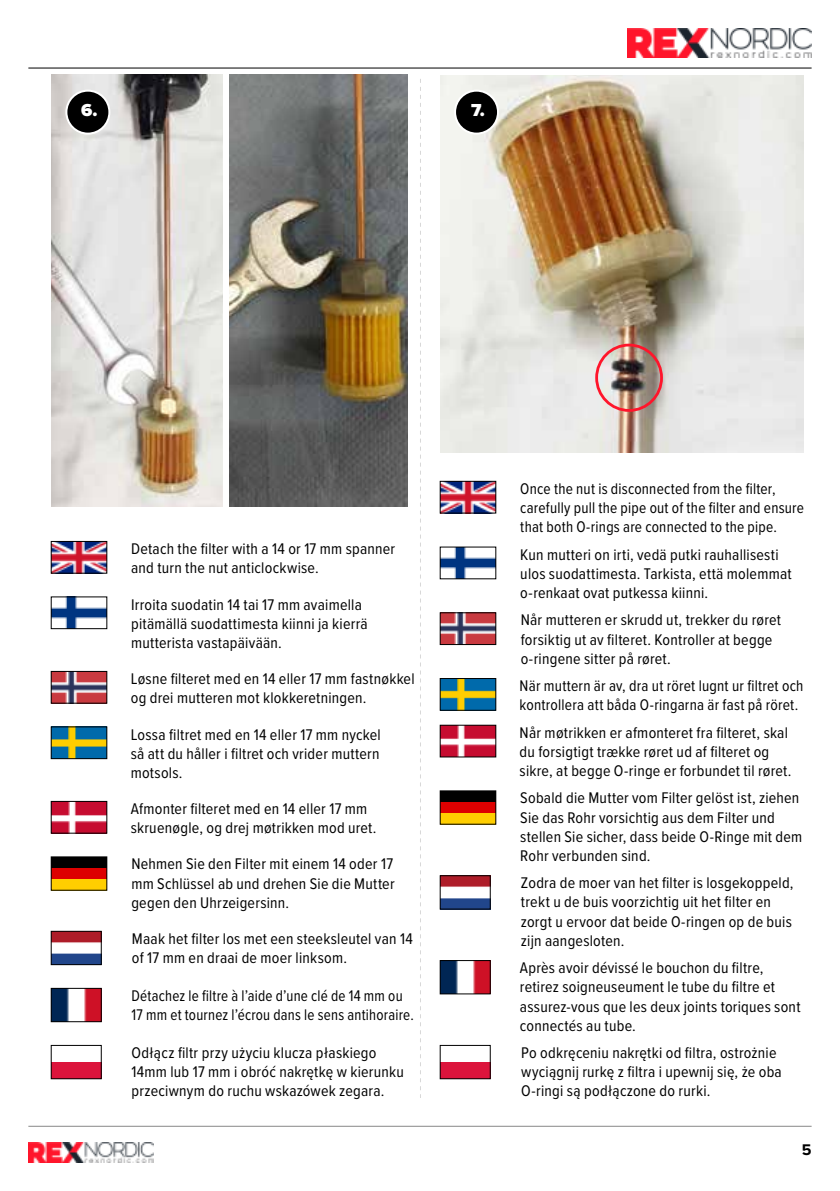
<style>
.page{position:relative;width:840px;height:1191px;background:#fff}
.page>*{position:absolute;margin:0;border:0;box-sizing:border-box;transform-origin:0 0}
.t1{font:900 18px "Proxima Nova";color:#fff}
.t2{font:16px/19.2px "Proxima Nova Cond";letter-spacing:.015em;color:#000}
.t3{font:16px/19.2px "Proxima Nova Cond";letter-spacing:.015em;color:#000;scale:.96 1}
.t4{font:16px/19.2px "Proxima Nova Cond";letter-spacing:.015em;color:#000;scale:.94 1}
.t5{font:700 16px "Proxima Nova";color:#000}
</style>
<div class="page">
<hr style="left:28px;top:1125px;width:783px;height:1px;background:#878787">
<img style="left:28px;top:1142px;width:125px;height:20px">
<hr style="left:28px;top:68px;width:783px;height:1px;background:#000">
<img style="left:627px;top:28px;width:184px;height:30px">
<img style="left:51px;top:74px;width:171px;height:433px">
<img style="left:440px;top:75px;width:363px;height:378px">
<img style="left:53px;top:990px;width:46px;height:30px">
<div style="left:51px;top:988px;width:50px;height:34px;border:1px solid #000"></div>
<img style="left:441px;top:962px;width:47px;height:30px">
<div style="left:439px;top:960px;width:51px;height:34px;border:1px solid #000"></div>
<svg style="left:420px;top:79px;width:1px;height:1019px"></svg>
<div style="left:66px;top:91px;width:43px;height:43px;background:#000;border-radius:50%"></div>
<div style="left:65px;top:90px;width:45px;height:45px;border:2px solid #fff;border-radius:50%"></div>
<img style="left:53px;top:543px;width:52px;height:28px">
<div style="left:51px;top:541px;width:56px;height:32px;border:1px solid #000"></div>
<img style="left:53px;top:598px;width:52px;height:29px">
<div style="left:51px;top:596px;width:56px;height:33px;border:1px solid #000"></div>
<img style="left:53px;top:673px;width:52px;height:28px">
<div style="left:51px;top:671px;width:56px;height:32px;border:1px solid #000"></div>
<img style="left:53px;top:728px;width:52px;height:29px">
<div style="left:51px;top:726px;width:56px;height:33px;border:1px solid #000"></div>
<img style="left:53px;top:803px;width:52px;height:28px">
<div style="left:51px;top:801px;width:56px;height:32px;border:1px solid #000"></div>
<div style="left:51px;top:857px;width:56px;height:33px;background:#000"></div>
<div style="left:51px;top:868px;width:56px;height:22px;background:#d00"></div>
<div style="left:51px;top:879px;width:56px;height:11px;background:#ffce00"></div>
<div style="left:51px;top:856px;width:56px;height:34px;border:1px solid #000"></div>
<img style="left:53px;top:933px;width:46px;height:30px">
<div style="left:51px;top:931px;width:50px;height:34px;border:1px solid #000"></div>
<img style="left:229px;top:74px;width:179px;height:433px">
<div style="left:595px;top:344px;width:67px;height:68px;border:3px solid #ff152b;border-radius:50%"></div>
<div style="left:455px;top:91px;width:42px;height:43px;background:#000;border-radius:50%"></div>
<div style="left:454px;top:90px;width:44px;height:45px;border:2px solid #fff;border-radius:50%"></div>
<img style="left:441px;top:483px;width:53px;height:28px">
<div style="left:439px;top:481px;width:57px;height:32px;border:1px solid #000"></div>
<img style="left:441px;top:549px;width:53px;height:28px">
<img style="left:441px;top:614px;width:53px;height:29px">
<div style="left:439px;top:612px;width:57px;height:33px;border:1px solid #000"></div>
<img style="left:441px;top:680px;width:53px;height:28px">
<div style="left:439px;top:678px;width:57px;height:32px;border:1px solid #000"></div>
<img style="left:441px;top:727px;width:53px;height:28px">
<div style="left:440px;top:791px;width:55px;height:33px;background:#000"></div>
<div style="left:440px;top:802px;width:55px;height:22px;background:#d00"></div>
<div style="left:440px;top:813px;width:55px;height:11px;background:#ffce00"></div>
<div style="left:439px;top:790px;width:57px;height:34px;border:1px solid #000"></div>
<img style="left:441px;top:877px;width:47px;height:30px">
<div style="left:439px;top:875px;width:51px;height:34px;border:1px solid #000"></div>
<div style="left:51px;top:1062px;width:50px;height:16px;background:#dc143c"></div>
<div style="left:51px;top:1045px;width:50px;height:34px;border:1px solid #000"></div>
<div style="left:440px;top:1062px;width:50px;height:16px;background:#dc143c"></div>
<div style="left:439px;top:1045px;width:51px;height:34px;border:1px solid #000"></div>
<p class="t1" style="left:81px;top:97px;width:18px">6.</p>
<p class="t1" style="left:471px;top:97px;width:15px">7.</p>
<p class="t2" style="left:131px;top:538px;width:265px">Detach the filter with a 14 or 17 mm spanner and turn the nut anticlockwise.</p>
<p class="t2" style="left:131px;top:594px;width:238px">Irroita suodatin 14 tai 17 mm avaimella pitämällä suodattimesta kiinni ja kierrä mutterista vastapäivään.</p>
<p class="t2" style="left:131px;top:668px;width:285px">Løsne filteret med en 14 eller 17 mm fastnøkkel og drei mutteren mot klokkeretningen.</p>
<p class="t2" style="left:131px;top:724px;width:251px;text-align:justify">Lossa filtret med en 14 eller 17 mm nyckel så att du håller i filtret och vrider muttern motsols.</p>
<p class="t2" style="left:131px;top:798px;width:247px">Afmonter filteret med en 14 eller 17 mm skruenøgle, og drej møtrikken mod uret.</p>
<p class="t2" style="left:131px;top:854px;width:265px;text-align:justify">Nehmen Sie den Filter mit einem 14 oder 17 mm Schlüssel ab und drehen Sie die Mutter gegen den Uhrzeigersinn.</p>
<p class="t2" style="left:132px;top:928px;width:282px">Maak het filter los met een steeksleutel van 14 of 17 mm en draai de moer linksom.</p>
<p class="t4" style="left:131px;top:985px;width:301px">Détachez le filtre à l’aide d’une clé de 14 mm ou<br>17 mm et tournez l’écrou dans le sens antihoraire.</p>
<p class="t3" style="left:520px;top:478px;width:297px">Once the nut is disconnected from the filter, carefully pull the pipe out of the filter and ensure that both O-rings are connected to the pipe.</p>
<p class="t2" style="left:520px;top:544px;width:273px">Kun mutteri on irti, vedä putki rauhallisesti ulos suodattimesta. Tarkista, että molemmat o-renkaat ovat putkessa kiinni.</p>
<p class="t2" style="left:520px;top:610px;width:262px">Når mutteren er skrudd ut, trekker du røret forsiktig ut av filteret. Kontroller at begge o-ringene sitter på røret.</p>
<p class="t2" style="left:519px;top:675px;width:285px">När muttern är av, dra ut röret lugnt ur filtret och kontrollera att båda O-ringarna är fast på röret.</p>
<p class="t2" style="left:519px;top:722px;width:273px">Når møtrikken er afmonteret fra filteret, skal du forsigtigt trække røret ud af filteret og sikre, at begge O-ringe er forbundet til røret.</p>
<p class="t2" style="left:520px;top:788px;width:283px">Sobald die Mutter vom Filter gelöst ist, ziehen Sie das Rohr vorsichtig aus dem Filter und stellen Sie sicher, dass beide O-Ringe mit dem Rohr verbunden sind.</p>
<p class="t2" style="left:520px;top:872px;width:274px">Zodra de moer van het filter is losgekoppeld, trekt u de buis voorzichtig uit het filter en zorgt u ervoor dat beide O-ringen op de buis zijn aangesloten.</p>
<p class="t2" style="left:519px;top:957px;width:282px">Après avoir dévissé le bouchon du filtre, retirez soigneuseument le tube du filtre et assurez-vous que les deux joints toriques sont connectés au tube.</p>
<p class="t2" style="left:131px;top:1042px;width:274px">Odłącz filtr przy użyciu klucza płaskiego<br>14mm lub 17 mm i obróć nakrętkę w kierunku przeciwnym do ruchu wskazówek zegara.</p>
<p class="t2" style="left:521px;top:1042px;width:262px">Po odkręceniu nakrętki od filtra, ostrożnie wyciągnij rurkę z filtra i upewnij się, że oba<br>O-ringi są podłączone do rurki.</p>
<p class="t5" style="left:801px;top:1137px;width:11px">5</p>
</div>
